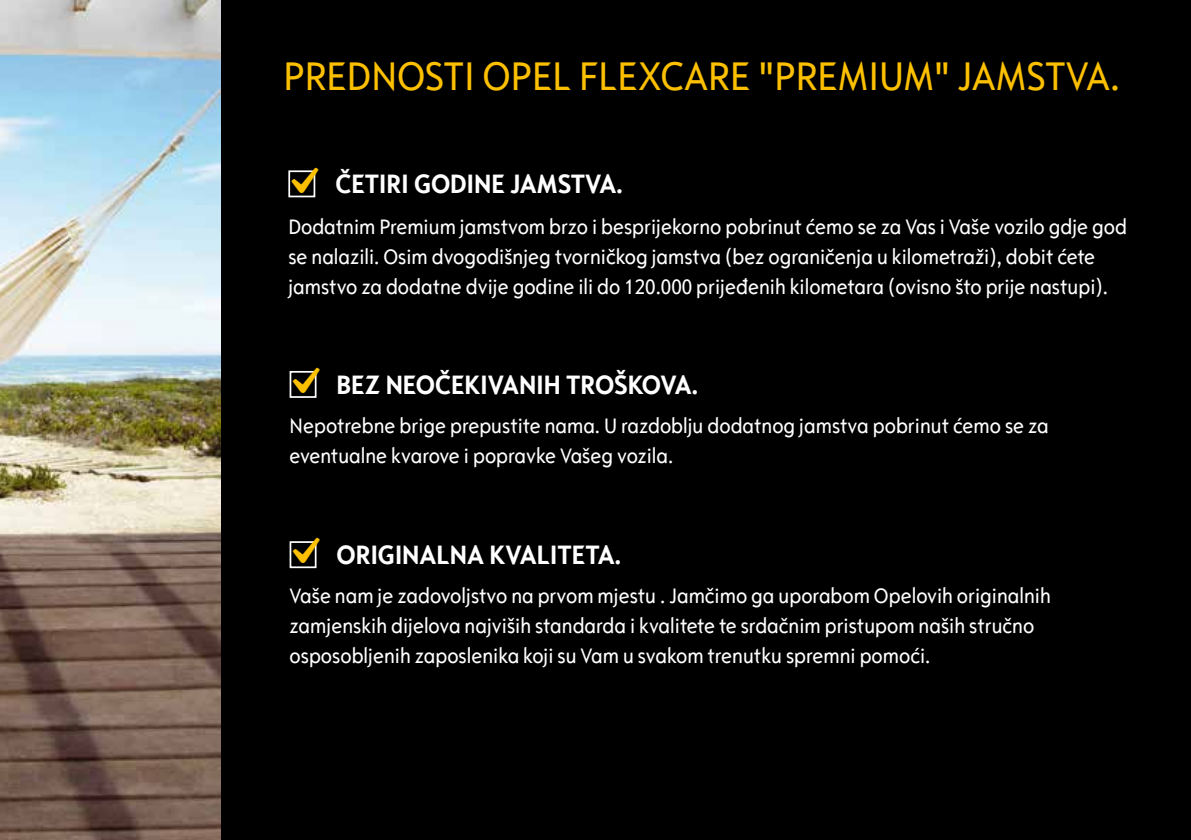
<style>
.page{position:relative;width:1191px;height:840px;background:#fff}
.page>*{position:absolute;margin:0;border:0;box-sizing:border-box;transform-origin:0 0}
.t1{font:42px "Opel Sans Condensed";color:#fcc000}
.t2{font:700 28px "Opel Sans Condensed";color:#fff}
.t3{font:22px/30px "Opel Sans Condensed";color:#fff}
.s1{color:#fcc000}
</style>
<div class="page">
<div style="left:0;top:0;width:1191px;height:839px;background:#000"></div>
<img style="left:0;top:0;width:220px;height:839px">
<div style="left:288px;top:170px;width:27px;height:27px;border:2px solid #fff"></div>
<div style="left:289px;top:371px;width:27px;height:26px;border:2px solid #fff"></div>
<div style="left:289px;top:541px;width:27px;height:27px;border:2px solid #fff"></div>
<h1 class="t1" style="left:283px;top:52px;width:838px">PREDNOSTI OPEL FLEXCARE "PREMIUM" JAMSTVA.</h1>
<p class="t2" style="left:289px;top:167px;width:335px"><span class="s1">✔</span> ČETIRI GODINE JAMSTVA.</p>
<p class="t3" style="left:288px;top:211px;width:840px">Dodatnim Premium jamstvom brzo i besprijekorno pobrinut ćemo se za Vas i Vaše vozilo gdje god se nalazili. Osim dvogodišnjeg tvorničkog jamstva (bez ograničenja u kilometraži), dobit ćete jamstvo za dodatne dvije godine ili do 120.000 prijeđenih kilometara (ovisno što prije nastupi).</p>
<p class="t2" style="left:290px;top:367px;width:409px"><span class="s1">✔</span> BEZ NEOČEKIVANIH TROŠKOVA.</p>
<p class="t3" style="left:290px;top:410px;width:760px">Nepotrebne brige prepustite nama. U razdoblju dodatnog jamstva pobrinut ćemo se za eventualne kvarove i popravke Vašeg vozila.</p>
<p class="t2" style="left:290px;top:537px;width:332px"><span class="s1">✔</span> ORIGINALNA KVALITETA.</p>
<p class="t3" style="left:290px;top:580px;width:762px">Vaše nam je zadovoljstvo na prvom mjestu . Jamčimo ga uporabom Opelovih originalnih zamjenskih dijelova najviših standarda i kvalitete te srdačnim pristupom naših stručno osposobljenih zaposlenika koji su Vam u svakom trenutku spremni pomoći.</p>
</div>
